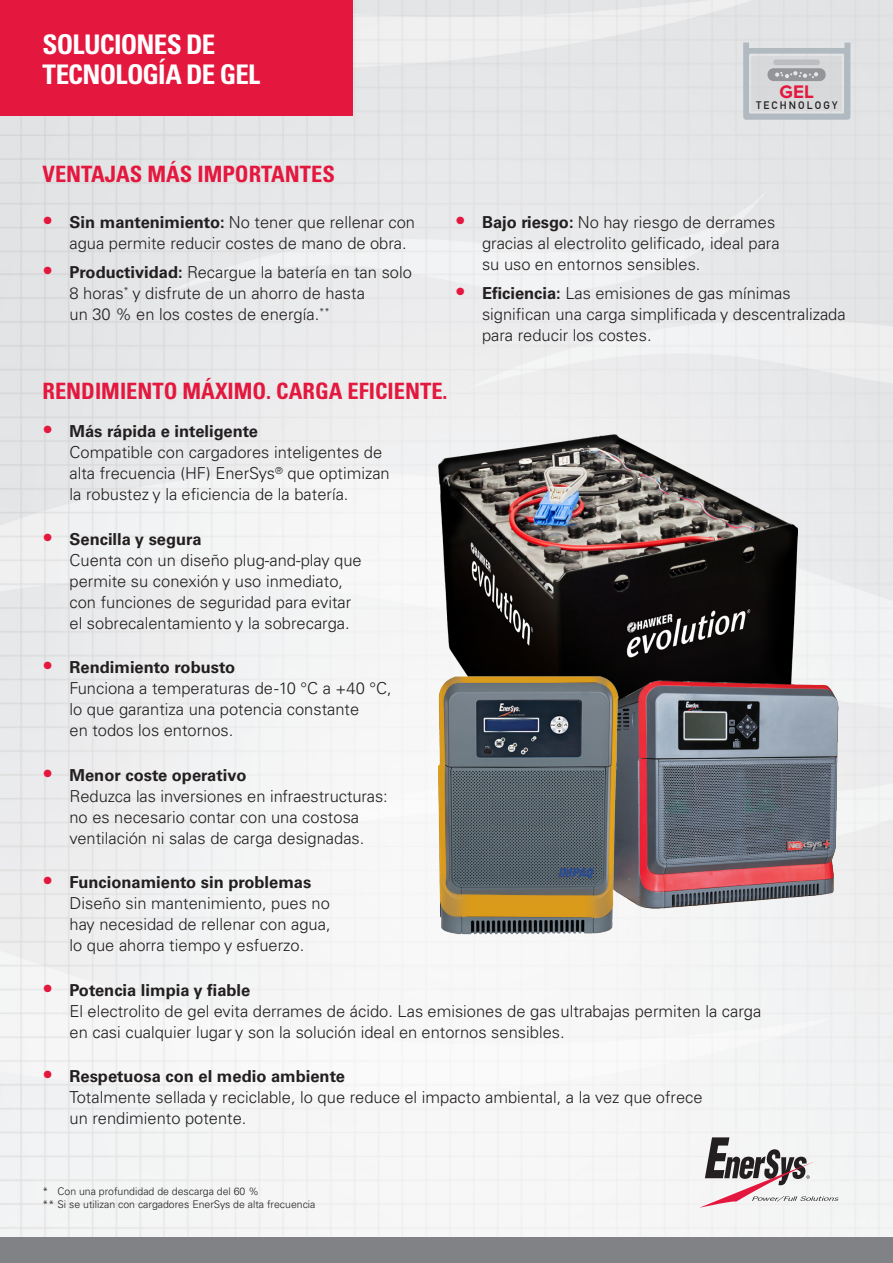
<style>
.page{position:relative;width:893px;height:1263px;background:#fff}
.page>*{position:absolute;margin:0;border:0;box-sizing:border-box;transform-origin:0 0}
.t1{font:700 condensed 27px/30px "Univers LT Pro";letter-spacing:-.03em;color:#fff}
.Chargers_Sub_Heading{font:700 condensed 22.5px "Univers LT Pro";color:#e4183e}
.t2{font:700 18.75px "Proxima Nova";color:#e4183e}
.t3{font:300 16.5px/21px "Univers LT Pro 45";color:#231f20}
.t4{font:700 10.65px "DIN Alternate";letter-spacing:.2em;color:#231f20}
.t5{font:300 10.5px "Univers LT Pro 45";color:#231f20}
.s1{font-size:21px;color:#e4183e}
.s2{font-family:"Univers LT Pro 65";font-weight:700}
</style>
<div class="page">
<div style="left:0;top:0;width:353px;height:116px;background:#e4183e"></div>
<div style="left:0;top:1238px;width:893px;height:25px;background:#808285"></div>
<svg style="left:699px;top:1137px;width:140px;height:71px"></svg>
<svg style="left:743px;top:43px;width:107px;height:77px;background:#c9cccf"></svg>
<img style="left:438px;top:434px;width:360px;height:244px">
<img style="left:627px;top:678px;width:212px;height:234px">
<img style="left:426px;top:664px;width:201px;height:281px">
<p class="t1" style="left:43px;top:29px;width:219px">SOLUCIONES DE<br>TECNOLOGÍA DE GEL</p>
<p class="Chargers_Sub_Heading" style="left:43px;top:160px;width:294px">VENTAJAS MÁS IMPORTANTES</p>
<p class="t3" style="left:70px;top:211px;width:347px;text-indent:-27px"><span class="s1">•</span> <span class="s2">Sin mantenimiento:</span> No tener que rellenar con agua permite reducir costes de mano de obra.</p>
<p class="t3" style="left:70px;top:262px;width:344px;text-indent:-27px"><span class="s1">•</span> <span class="s2">Productividad:</span> Recargue la batería en tan solo<br>8 horas<sup>*</sup> y disfrute de un ahorro de hasta<br>un 30 % en los costes de energía.<sup>**</sup></p>
<p class="t2" style="left:780px;top:78px;width:36px">GEL</p>
<p class="t4" style="left:756px;top:97px;width:83px">TECHNOLOGY</p>
<p class="t3" style="left:482px;top:211px;width:299px;text-indent:-27px"><span class="s1">•</span> <span class="s2">Bajo riesgo:</span> No hay riesgo de derrames gracias al electrolito gelificado, ideal para su uso en entornos sensibles.</p>
<p class="t3" style="left:482px;top:283px;width:365px;text-indent:-27px"><span class="s1">•</span> <span class="s2">Eficiencia:</span> Las emisiones de gas mínimas significan una carga simplificada y descentralizada para reducir los costes.</p>
<p class="Chargers_Sub_Heading" style="left:43px;top:377px;width:407px">RENDIMIENTO MÁXIMO. CARGA EFICIENTE.</p>
<p class="t3" style="left:70px;top:421px;width:322px;text-indent:-27px"><span class="s1">•</span> <span class="s2">Más rápida e inteligente<br></span>Compatible con cargadores inteligentes de alta frecuencia (HF) EnerSys<sup>®</sup> que optimizan la robustez y la eficiencia de la batería.</p>
<p class="t3" style="left:70px;top:528px;width:294px;text-indent:-27px"><span class="s1">•</span> <span class="s2">Sencilla y segura<br></span>Cuenta con un diseño plug-and-play que permite su conexión y uso inmediato, con funciones de seguridad para evitar el sobrecalentamiento y la sobrecarga.</p>
<p class="t3" style="left:70px;top:657px;width:324px;text-indent:-27px"><span class="s1">•</span> <span class="s2">Rendimiento robusto<br></span>Funciona a temperaturas de -10 °C a +40 °C, lo que garantiza una potencia constante<br>en todos los entornos.</p>
<p class="t3" style="left:70px;top:764px;width:320px;text-indent:-27px"><span class="s1">•</span> <span class="s2">Menor coste operativo<br></span>Reduzca las inversiones en infraestructuras: no es necesario contar con una costosa ventilación ni salas de carga designadas.</p>
<p class="t3" style="left:70px;top:872px;width:263px;text-indent:-27px"><span class="s1">•</span> <span class="s2">Funcionamiento sin problemas </span>Diseño sin mantenimiento, pues no hay necesidad de rellenar con agua, lo que ahorra tiempo y esfuerzo.</p>
<p class="t3" style="left:70px;top:979px;width:693px;text-indent:-27px"><span class="s1">•</span> <span class="s2">Potencia limpia y fiable<br></span>El electrolito de gel evita derrames de ácido. Las emisiones de gas ultrabajas permiten la carga en casi cualquier lugar y son la solución ideal en entornos sensibles.</p>
<p class="t3" style="left:70px;top:1066px;width:635px;text-indent:-27px"><span class="s1">•</span> <span class="s2">Respetuosa con el medio ambiente<br></span>Totalmente sellada y reciclable, lo que reduce el impacto ambiental, a la vez que ofrece un rendimiento potente.</p>
<p class="t5" style="left:43px;top:1185px;width:218px">* Con una profundidad de descarga del 60 %</p>
<p class="t5" style="left:43px;top:1198px;width:275px">** Si se utilizan con cargadores EnerSys de alta frecuencia</p>
</div>
